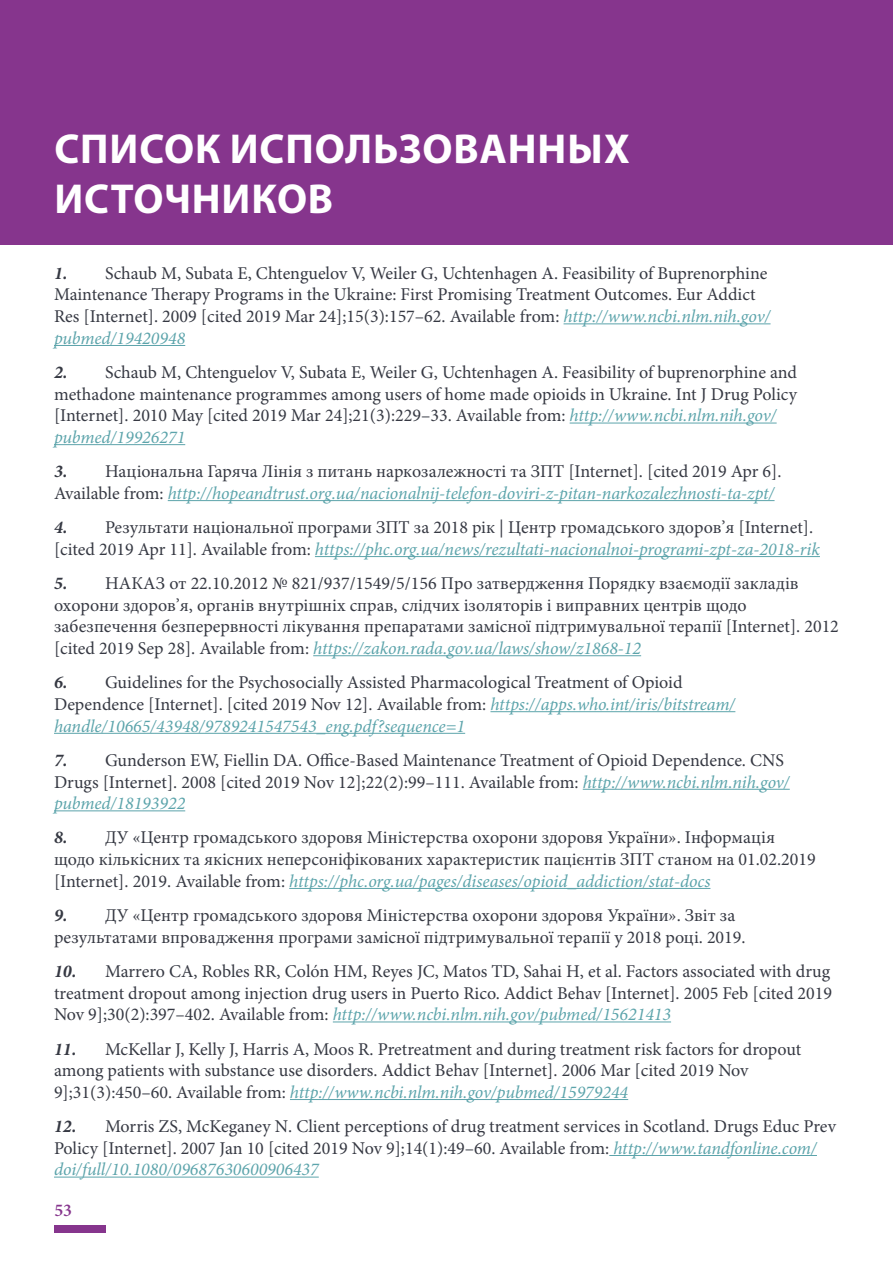
<style>
.page{position:relative;width:893px;height:1263px;background:#fff}
.page>*{position:absolute;margin:0;border:0;box-sizing:border-box;transform-origin:0 0}
.t1{font:700 42px/50.4px "Myriad Pro";letter-spacing:.02em;color:#fff}
.t2{font:18px/21.6px "Minion Pro";color:#363943}
.t3{font:600 18px "Minion Pro";color:#86358d}
.s1{font-weight:700;font-style:italic}
.s2{font-style:italic;color:#5ca4ab}
</style>
<div class="page">
<div style="left:54px;top:1226px;width:52px;height:7px;background:#86358d"></div>
<div style="left:0;top:0;width:893px;height:244px;background:#86358d"></div>
<hr style="left:564px;top:323px;width:206px;height:1px;background:#5ca4ab">
<hr style="left:54px;top:345px;width:131px;height:1px;background:#5ca4ab">
<hr style="left:570px;top:423px;width:207px;height:1px;background:#5ca4ab">
<hr style="left:54px;top:444px;width:131px;height:1px;background:#5ca4ab">
<hr style="left:168px;top:500px;width:606px;height:1px;background:#5ca4ab">
<hr style="left:315px;top:556px;width:505px;height:1px;background:#5ca4ab">
<hr style="left:313px;top:655px;width:328px;height:1px;background:#5ca4ab">
<hr style="left:490px;top:711px;width:245px;height:1px;background:#5ca4ab">
<hr style="left:54px;top:733px;width:411px;height:1px;background:#5ca4ab">
<hr style="left:583px;top:789px;width:207px;height:1px;background:#5ca4ab">
<hr style="left:54px;top:810px;width:131px;height:1px;background:#5ca4ab">
<hr style="left:289px;top:888px;width:421px;height:1px;background:#5ca4ab">
<hr style="left:333px;top:1021px;width:338px;height:1px;background:#5ca4ab">
<hr style="left:290px;top:1099px;width:338px;height:1px;background:#5ca4ab">
<hr style="left:609px;top:1155px;width:208px;height:1px;background:#5ca4ab">
<hr style="left:54px;top:1176px;width:265px;height:1px;background:#5ca4ab">
<h1 class="t1" style="left:54px;top:122px;width:577px">СПИСОК ИСПОЛЬЗОВАННЫХ<br>ИСТОЧНИКОВ</h1>
<p class="t2" style="left:54px;top:262px;width:718px"><span class="s1">1.</span> Schaub M, Subata E, Chtenguelov V, Weiler G, Uchtenhagen A. Feasibility of Buprenorphine Maintenance Therapy Programs in the Ukraine: First Promising Treatment Outcomes. Eur Addict Res [Internet]. 2009 [cited 2019 Mar 24];15(3):157–62. Available from: <span class="s2">http://www.ncbi.nlm.nih.gov/ pubmed/19420948</span></p>
<p class="t2" style="left:54px;top:362px;width:745px"><span class="s1">2.</span> Schaub M, Chtenguelov V, Subata E, Weiler G, Uchtenhagen A. Feasibility of buprenorphine and methadone maintenance programmes among users of home made opioids in Ukraine. Int J Drug Policy [Internet]. 2010 May [cited 2019 Mar 24];21(3):229–33. Available from: <span class="s2">http://www.ncbi.nlm.nih.gov/ pubmed/19926271</span></p>
<p class="t2" style="left:54px;top:461px;width:729px"><span class="s1">3.</span> Національна Гаряча Лінія з питань наркозалежності та ЗПТ [Internet]. [cited 2019 Apr 6].<br>Available from: <span class="s2">http://hopeandtrust.org.ua/nacionalnij-telefon-doviri-z-pitan-narkozalezhnosti-ta-zpt/</span></p>
<p class="t2" style="left:54px;top:517px;width:767px"><span class="s1">4.</span> Результати національної програми ЗПТ за 2018 рік | Центр громадського здоров’я [Internet]. [cited 2019 Apr 11]. Available from: <span class="s2">https://phc.org.ua/news/rezultati-nacionalnoi-programi-zpt-za-2018-rik</span></p>
<p class="t2" style="left:54px;top:573px;width:786px"><span class="s1">5.</span> НАКАЗ от 22.10.2012 № 821/937/1549/5/156 Про затвердження Порядку взаємодії закладів охорони здоров’я, органів внутрішніх справ, слідчих ізоляторів і виправних центрів щодо забезпечення безперервності лікування препаратами замісної підтримувальної терапії [Internet]. 2012 [cited 2019 Sep 28]. Available from: <span class="s2">https://zakon.rada.gov.ua/laws/show/z1868-12</span></p>
<p class="t2" style="left:54px;top:672px;width:683px"><span class="s1">6.</span> Guidelines for the Psychosocially Assisted Pharmacological Treatment of Opioid<br>Dependence [Internet]. [cited 2019 Nov 12]. Available from: <span class="s2">https://apps.who.int/iris/bitstream/ handle/10665/43948/9789241547543_eng.pdf?sequence=1</span></p>
<p class="t2" style="left:54px;top:749px;width:737px"><span class="s1">7.</span> Gunderson EW, Fiellin DA. Office-Based Maintenance Treatment of Opioid Dependence. CNS<br>Drugs [Internet]. 2008 [cited 2019 Nov 12];22(2):99–111. Available from: <span class="s2">http://www.ncbi.nlm.nih.gov/ pubmed/18193922</span></p>
<p class="t2" style="left:54px;top:827px;width:763px"><span class="s1">8.</span> ДУ «Центр громадського здоровя Міністерства охорони здоровя України». Інформація щодо кількісних та якісних неперсоніфікованих характеристик пацієнтів ЗПТ станом на 01.02.2019 [Internet]. 2019. Available from: <span class="s2">https://phc.org.ua/pages/diseases/opioid_addiction/stat-docs</span></p>
<p class="t2" style="left:54px;top:904px;width:693px"><span class="s1">9.</span> ДУ «Центр громадського здоровя Міністерства охорони здоровя України». Звіт за результатами впровадження програми замісної підтримувальної терапії у 2018 році. 2019.</p>
<p class="t2" style="left:54px;top:960px;width:780px;text-align:justify"><span class="s1">10.</span> Marrero CA, Robles RR, Colón HM, Reyes JC, Matos TD, Sahai H, et al. Factors associated with drug treatment dropout among injection drug users in Puerto Rico. Addict Behav [Internet]. 2005 Feb [cited 2019<br>Nov 9];30(2):397–402. Available from: <span class="s2">http://www.ncbi.nlm.nih.gov/pubmed/15621413</span></p>
<p class="t2" style="left:54px;top:1038px;width:749px"><span class="s1">11.</span> McKellar J, Kelly J, Harris A, Moos R. Pretreatment and during treatment risk factors for dropout among patients with substance use disorders. Addict Behav [Internet]. 2006 Mar [cited 2019 Nov<br>9];31(3):450–60. Available from: <span class="s2">http://www.ncbi.nlm.nih.gov/pubmed/15979244</span></p>
<p class="t2" style="left:54px;top:1116px;width:783px"><span class="s1">12.</span> Morris ZS, McKeganey N. Client perceptions of drug treatment services in Scotland. Drugs Educ Prev<br>Policy [Internet]. 2007 Jan 10 [cited 2019 Nov 9];14(1):49–60. Available from: <span class="s2">http://www.tandfonline.com/ doi/full/10.1080/09687630600906437</span></p>
<p class="t3" style="left:54px;top:1198px;width:19px">53</p>
</div>
